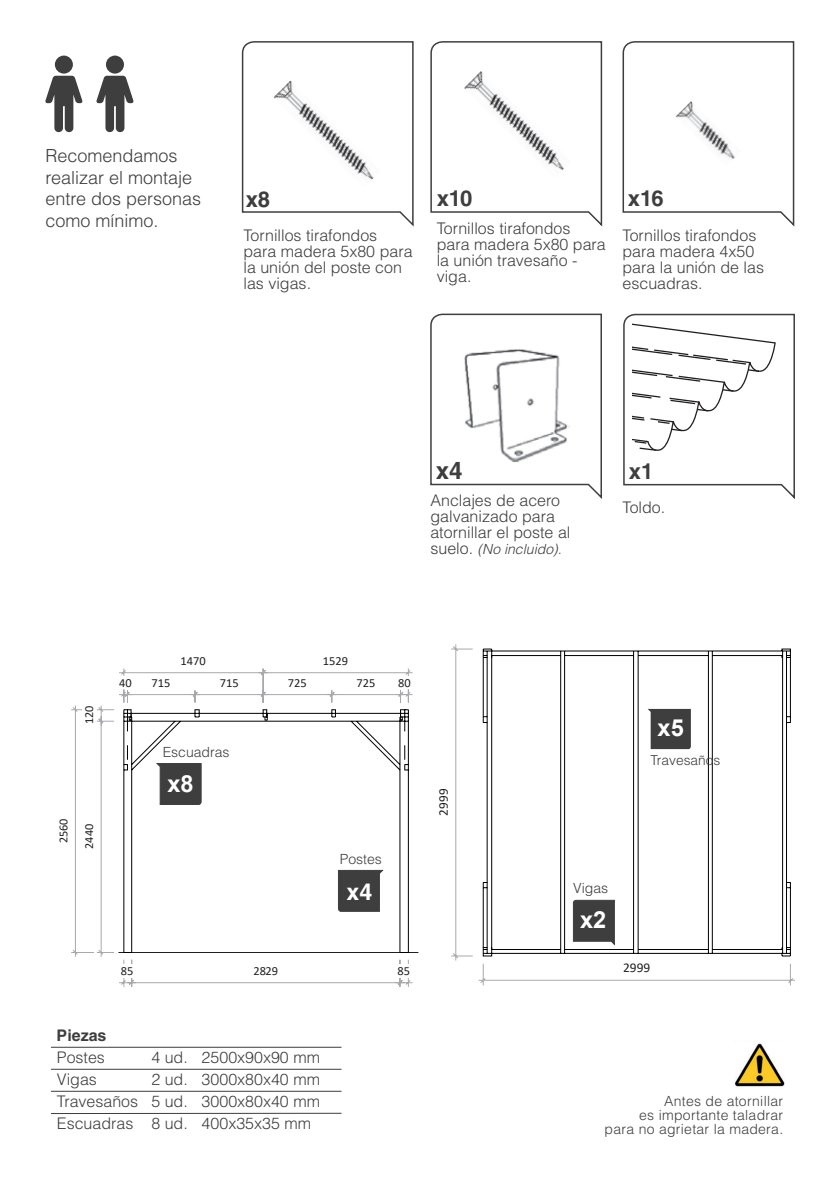
<style>
.page{position:relative;width:840px;height:1191px;background:#fff}
.page>*{position:absolute;margin:0;border:0;box-sizing:border-box;transform-origin:0 0}
.t1{font:700 24px "Helvetica LT Std";color:#3e3e3f}
.t2{font:700 23.6px "Arial";color:#fff}
.t3{font:700 23.2px "Helvetica LT Std";color:#fff}
.t4{font:700 22px "Helvetica LT Std";color:#3e3e3f}
.t5{font:300 18px/21.6px "Helvetica LT Std";color:#3e3e3f}
.t6{font:300 16px/16px "Helvetica LT Std";color:#3e3e3f}
.t7{font:700 16px "Helvetica LT Std";color:#3e3e3f}
.t8{font:300 14px/14px "Helvetica LT Std";letter-spacing:.02em;color:#3e3e3f;text-align:right}
.t9{font:italic 300 14px "Helvetica LT Std";color:#3e3e3f}
.t10{font:300 14px "Helvetica LT Std";color:#3e3e3f}
.t11{font:300 13.8px "Helvetica LT Std";color:#3e3e3f}
.t12{font:13.4px "Calibri";color:#231f20}
.t13{font:13.2px "Calibri";color:#231f20}
.t14{font:12.4px "Calibri";color:#231f20}
.t15{font:12.2px "Calibri";color:#231f20}
.s1{font-style:normal;font-size:16px}
</style>
<div class="page">
<svg style="left:451px;top:644px;width:344px;height:342px"></svg>
<div style="left:622px;top:960px;width:28px;height:15px;background:#fff"></div>
<svg style="left:71px;top:668px;width:342px;height:319px"></svg>
<div style="left:118px;top:676px;width:15px;height:13px;background:#fff"></div>
<div style="left:151px;top:676px;width:20px;height:13px;background:#fff"></div>
<div style="left:219px;top:676px;width:20px;height:13px;background:#fff"></div>
<div style="left:287px;top:676px;width:20px;height:13px;background:#fff"></div>
<div style="left:356px;top:676px;width:20px;height:13px;background:#fff"></div>
<div style="left:397px;top:676px;width:14px;height:13px;background:#fff"></div>
<div style="left:120px;top:964px;width:15px;height:13px;background:#fff"></div>
<div style="left:252px;top:964px;width:27px;height:13px;background:#fff"></div>
<div style="left:396px;top:964px;width:15px;height:13px;background:#fff"></div>
<div style="left:82px;top:823px;width:14px;height:27px;background:#fff"></div>
<div style="left:82px;top:705px;width:14px;height:20px;background:#fff"></div>
<svg style="left:623px;top:313px;width:172px;height:186px"></svg>
<svg style="left:622px;top:41px;width:172px;height:185px"></svg>
<svg style="left:241px;top:41px;width:173px;height:186px"></svg>
<img style="left:735px;top:1043px;width:49px;height:44px">
<svg style="left:45px;top:56px;width:37px;height:76px"></svg>
<svg style="left:96px;top:56px;width:37px;height:76px"></svg>
<div style="left:338px;top:870px;width:45px;height:41px;background:#3e3e3f"></div>
<svg style="left:647px;top:709px;width:43px;height:40px;background:#4e4e4e"></svg>
<svg style="left:572px;top:900px;width:42px;height:45px;background:#4f4f50"></svg>
<svg style="left:430px;top:313px;width:172px;height:186px"></svg>
<svg style="left:430px;top:41px;width:172px;height:186px"></svg>
<img style="left:464px;top:71px;width:58px;height:58px">
<img style="left:518px;top:125px;width:52px;height:53px">
<img style="left:501px;top:108px;width:35px;height:35px">
<hr style="left:51px;top:1047px;width:290px;height:1px;background:#3e3e3f">
<hr style="left:51px;top:1069px;width:290px;height:1px;background:#3e3e3f">
<hr style="left:51px;top:1091px;width:290px;height:1px;background:#3e3e3f">
<hr style="left:51px;top:1113px;width:290px;height:1px;background:#3e3e3f">
<svg style="left:156px;top:763px;width:45px;height:42px;background:#4d4d4e"></svg>
<p class="t5" style="left:45px;top:145px;width:157px">Recomendamos realizar el montaje entre dos personas como mínimo.</p>
<h3 class="t4" style="left:245px;top:186px;width:26px">x8</h3>
<p class="t6" style="left:243px;top:227px;width:170px">Tornillos tirafondos para madera 5x80 para la unión del poste con las vigas.</p>
<h3 class="t4" style="left:436px;top:185px;width:37px">x10</h3>
<h3 class="t4" style="left:627px;top:185px;width:37px">x16</h3>
<p class="t6" style="left:436px;top:220px;width:170px">Tornillos tirafondos para madera 5x80 para la unión travesaño - viga.</p>
<p class="t6" style="left:622px;top:227px;width:143px">Tornillos tirafondos para madera 4x50 para la unión de las escuadras.</p>
<h1 class="t1" style="left:435px;top:456px;width:28px">x4</h1>
<p class="t6" style="left:430px;top:492px;width:141px">Anclajes de acero galvanizado para atornillar el poste al</p>
<p class="t9" style="left:430px;top:540px;width:133px"><span class="s1">suelo.</span> (No incluido).</p>
<h3 class="t4" style="left:628px;top:458px;width:26px">x1</h3>
<p class="t6" style="left:622px;top:499px;width:44px">Toldo.</p>
<p class="t14" style="left:180px;top:652px;width:27px">1470</p>
<p class="t14" style="left:322px;top:652px;width:27px">1529</p>
<p class="t15" style="left:81px;top:724px;width:20px;rotate:-90deg">120</p>
<p class="t15" style="left:55px;top:843px;width:26px;rotate:-90deg">2560</p>
<p class="t15" style="left:81px;top:849px;width:27px;rotate:-90deg">2440</p>
<p class="t14" style="left:119px;top:674px;width:14px">40</p>
<p class="t14" style="left:151px;top:674px;width:20px">715</p>
<p class="t14" style="left:219px;top:674px;width:20px">715</p>
<p class="t14" style="left:287px;top:674px;width:20px">725</p>
<p class="t14" style="left:356px;top:674px;width:20px">725</p>
<p class="t14" style="left:398px;top:674px;width:14px">80</p>
<p class="t10" style="left:163px;top:743px;width:68px">Escuadras</p>
<h2 class="t2" style="left:167px;top:767px;width:28px">x8</h2>
<p class="t8" style="left:339px;top:852px;width:44px">Postes</p>
<h3 class="t3" style="left:346px;top:877px;width:27px">x4</h3>
<p class="t14" style="left:121px;top:962px;width:14px">85</p>
<p class="t14" style="left:253px;top:962px;width:26px">2829</p>
<p class="t14" style="left:397px;top:962px;width:14px">85</p>
<p class="t7" style="left:57px;top:1026px;width:51px">Piezas</p>
<p class="t6" style="left:57px;top:1046px;width:83px;line-height:22px">Postes<br>Vigas<br>Travesaños<br>Escuadras</p>
<p class="t6" style="left:151px;top:1046px;width:38px;line-height:22px;text-align:justify">4 ud.<br>2 ud.<br>5 ud.<br>8 ud.</p>
<p class="t6" style="left:201px;top:1046px;width:120px;line-height:22px;text-align:justify">2500x90x90 mm 3000x80x40 mm 3000x80x40 mm 400x35x35 mm</p>
<p class="t13" style="left:434px;top:815px;width:28px;rotate:-90deg">2999</p>
<h2 class="t2" style="left:657px;top:710px;width:28px">x5</h2>
<p class="t11" style="left:650px;top:751px;width:71px">Travesaños</p>
<p class="t8" style="left:573px;top:880px;width:36px">Vigas</p>
<h2 class="t2" style="left:579px;top:903px;width:28px">x2</h2>
<p class="t12" style="left:622px;top:958px;width:29px">2999</p>
<p class="t8" style="left:604px;top:1094px;width:180px">Antes de atornillar<br>es importante taladrar<br>para no agrietar la madera.</p>
</div>
